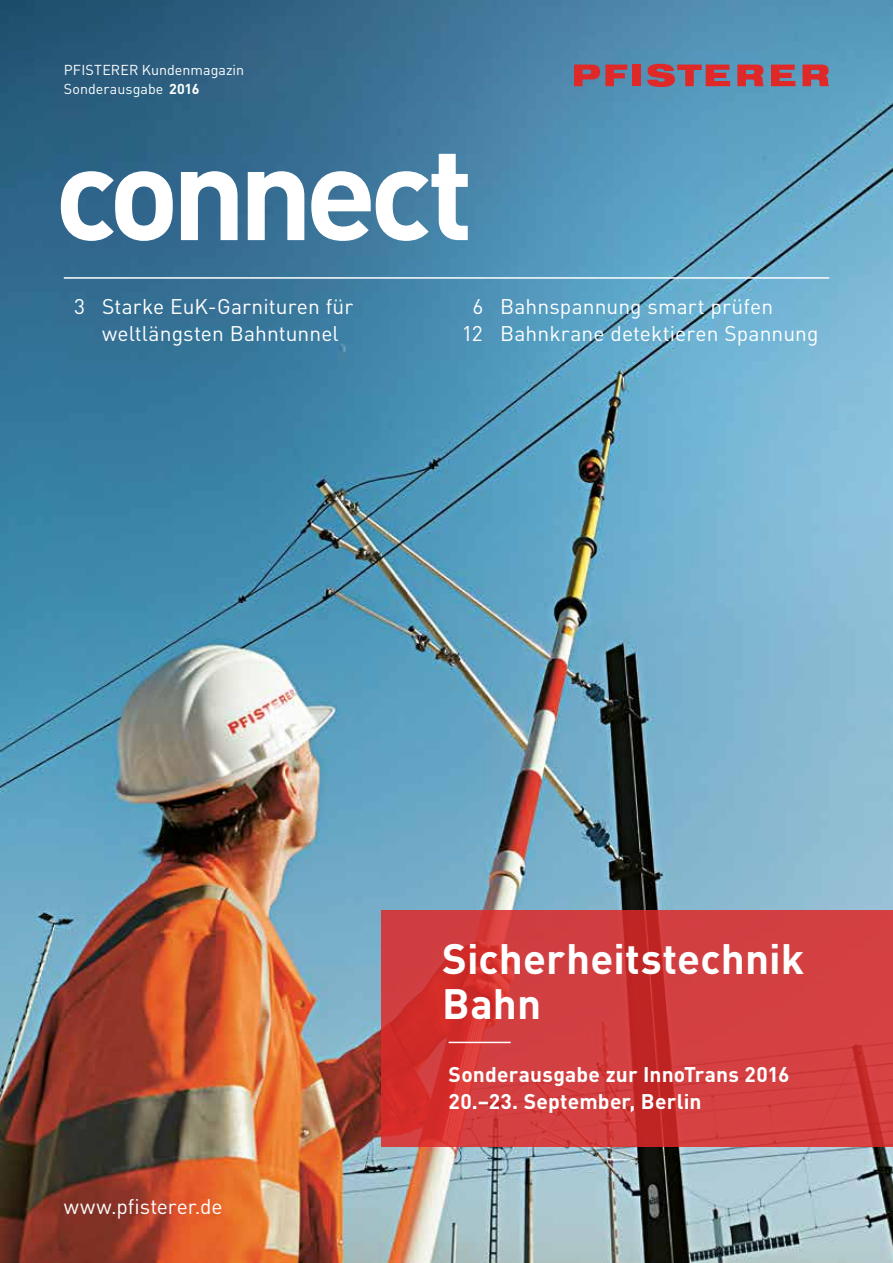
<style>
.page{position:relative;width:893px;height:1263px;background:#fff}
.page>*{position:absolute;margin:0;border:0;box-sizing:border-box;transform-origin:0 0}
.t1{font:700 42px/45px "DIN Pro";letter-spacing:.005em;color:#fff}
.t2{font:21px/27px "DIN Pro";letter-spacing:.005em;color:#fff}
.t3{font:700 21px/27px "DIN Pro";letter-spacing:.01em;color:#fff}
.t4{font:14.25px/19.5px "DIN Pro";letter-spacing:.005em;color:#fff}
.s1{font-weight:700}
</style>
<div class="page">
<img style="left:0;top:0;width:893px;height:1263px">
<svg style="left:574px;top:65px;width:53px;height:21px"></svg>
<div style="left:632px;top:65px;width:9px;height:21px;background:#df2928"></div>
<svg style="left:647px;top:64px;width:83px;height:23px;background:#a75562"></svg>
<svg style="left:737px;top:65px;width:27px;height:21px"></svg>
<svg style="left:771px;top:65px;width:24px;height:21px"></svg>
<svg style="left:802px;top:65px;width:27px;height:21px"></svg>
<hr style="left:64px;top:277px;width:765px;height:2px;background:#fff">
<svg style="left:61px;top:154px;width:407px;height:87px"></svg>
<svg style="left:381px;top:911px;width:512px;height:236px;background:#d13a3b"></svg>
<hr style="left:449px;top:1042px;width:62px;height:1px;background:#fff">
<p class="t4" style="left:64px;top:58px;width:182px">PFISTERER Kundenmagazin<br>Sonderausgabe <span class="s1">2016</span></p>
<p class="t2" style="left:102px;top:291px;width:253px;text-indent:-28px">3 Starke EuK-Garnituren für weltlängsten Bahntunnel</p>
<p class="t2" style="left:462px;top:291px;width:358px;text-indent:10px">6 Bahnspannung smart prüfen<br>12 Bahnkrane detektieren Spannung</p>
<p class="t2" style="left:64px;top:1191px;width:160px">www.pfisterer.de</p>
<h1 class="t1" style="left:442px;top:932px;width:364px">Sicherheitstechnik<br>Bahn</h1>
<p class="t3" style="left:449px;top:1058px;width:342px">Sonderausgabe zur InnoTrans 2016<br>20.–23. September, Berlin</p>
</div>
